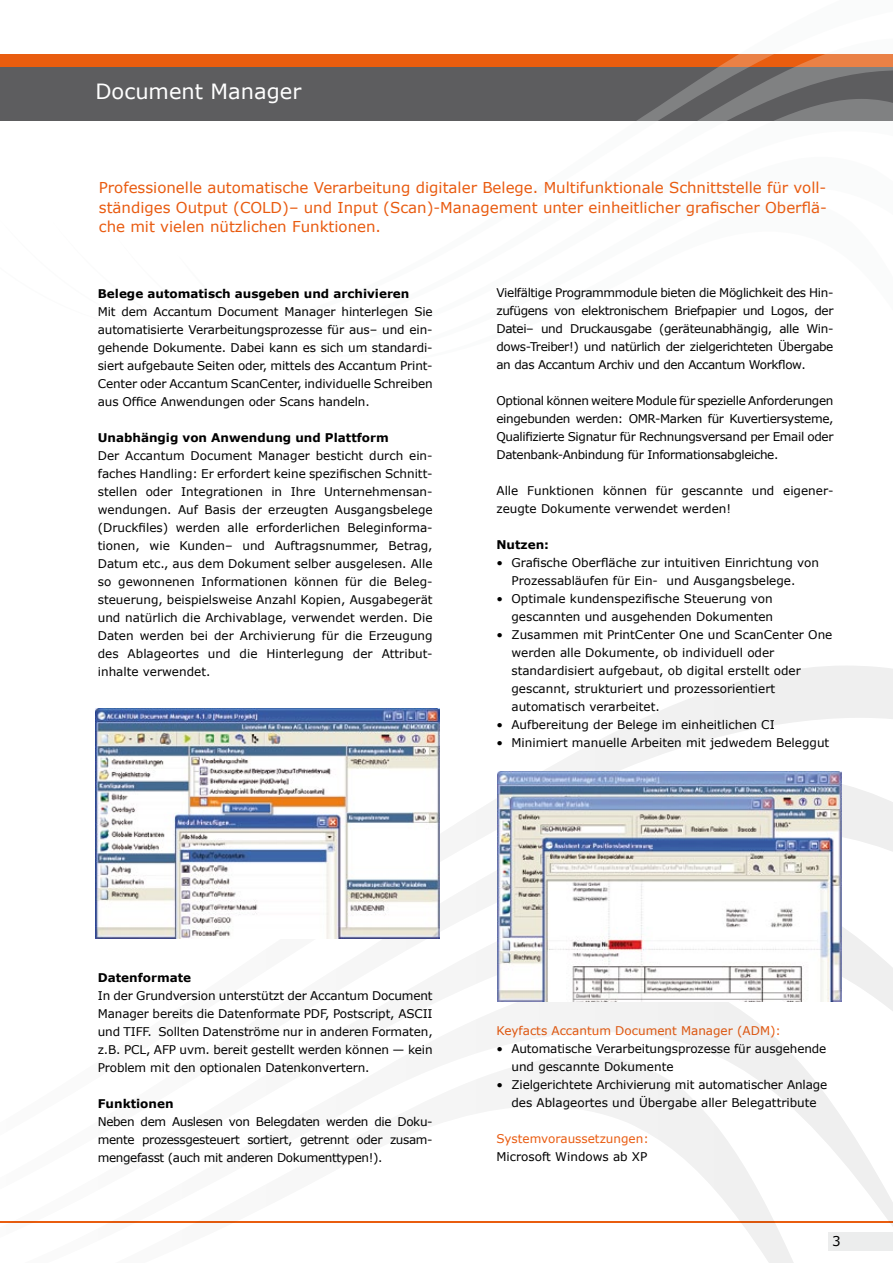
<style>
.page{position:relative;width:893px;height:1263px;background:#fff}
.page>*{position:absolute;margin:0;border:0;box-sizing:border-box;transform-origin:0 0}
.t1{font:21px "Verdana";color:#fff}
.t2{font:15px/19.5px "Verdana";color:#e95b10;text-align:justify}
.t3{font:13.5px "Verdana";color:#000}
.t4{font:12px/18px "Verdana";color:#000;text-align:justify}
.t5{font:700 12px "Verdana";color:#000}
.t6{font:12px "Verdana";color:#e95b10}
</style>
<div class="page">
<svg style="left:0;top:54px;width:893px;height:67px;background:#86604c"></svg>
<svg style="left:53px;top:99px;width:840px;height:22px;background:#626364"></svg>
<svg style="left:498px;top:666px;width:395px;height:106px"></svg>
<svg style="left:476px;top:784px;width:417px;height:95px"></svg>
<svg style="left:95px;top:879px;width:798px;height:99px"></svg>
<svg style="left:476px;top:978px;width:417px;height:273px"></svg>
<svg style="left:0;top:1055px;width:853px;height:208px"></svg>
<img style="left:95px;top:708px;width:345px;height:230px">
<img style="left:497px;top:772px;width:345px;height:229px">
<h1 class="t1" style="left:95px;top:78px;width:207px">Document Manager</h1>
<p class="t2" style="left:99px;top:177px;width:729px">Professionelle automatische Verarbeitung digitaler Belege. Multifunktionale Schnittstelle für voll&shy;ständiges Output (COLD)– und Input (Scan)-Management unter einheitlicher grafischer Oberflä&shy;che mit vielen nützlichen Funktionen.</p>
<p class="t5" style="left:98px;top:286px;width:313px">Belege automatisch ausgeben und archivieren</p>
<p class="t4" style="left:98px;top:302px;width:336px">Mit dem Accantum Document Manager hinterlegen Sie automatisierte Verarbeitungsprozesse für aus– und ein&shy;gehende Dokumente. Dabei kann es sich um standardi&shy;siert aufgebaute Seiten oder, mittels des Accantum Print-Center oder Accantum ScanCenter, individuelle Schreiben aus Office Anwendungen oder Scans handeln.</p>
<p class="t5" style="left:98px;top:430px;width:292px">Unabhängig von Anwendung und Plattform</p>
<p class="t4" style="left:98px;top:446px;width:336px">Der Accantum Document Manager besticht durch ein&shy;faches Handling: Er erfordert keine spezifischen Schnitt&shy;stellen oder Integrationen in Ihre Unternehmensan&shy;wendungen. Auf Basis der erzeugten Ausgangsbelege (Druckfiles) werden alle erforderlichen Beleginforma&shy;tionen, wie Kunden– und Auftragsnummer, Betrag, Datum etc., aus dem Dokument selber ausgelesen. Alle so gewonnenen Informationen können für die Beleg&shy;steuerung, beispielsweise Anzahl Kopien, Ausgabegerät und natürlich die Archivablage, verwendet werden. Die Daten werden bei der Archivierung für die Erzeugung des Ablageortes und die Hinterlegung der Attribut&shy;inhalte verwendet.</p>
<p class="t4" style="left:496px;top:283px;width:339px">Vielfältige Programmmodule bieten die Möglichkeit des Hin&shy;zufügens von elektronischem Briefpapier und Logos, der Datei– und Druckausgabe (geräteunabhängig, alle Win&shy;dows-Treiber!) und natürlich der zielgerichteten Übergabe an das Accantum Archiv und den Accantum Workflow.</p>
<p class="t4" style="left:496px;top:391px;width:339px">Optional können weitere Module für spezielle Anforderungen eingebunden werden: OMR-Marken für Kuvertiersysteme, Qualifizierte Signatur für Rechnungsversand per Email oder Datenbank-Anbindung für Informationsabgleiche.</p>
<p class="t4" style="left:496px;top:481px;width:338px">Alle Funktionen können für gescannte und eigener&shy;zeugte Dokumente verwendet werden!</p>
<p class="t5" style="left:496px;top:537px;width:54px">Nutzen:</p>
<p class="t4" style="left:511px;top:553px;width:309px;text-indent:-15px">• Grafische Oberfläche zur intuitiven Einrichtung von<br>Prozessabläufen für Ein- und Ausgangsbelege.</p>
<p class="t4" style="left:496px;top:589px;width:278px;text-align:right">• Optimale kundenspezifische Steuerung von gescannten und ausgehenden Dokumenten</p>
<p class="t4" style="left:511px;top:625px;width:322px;text-align:left;text-indent:-15px">• Zusammen mit PrintCenter One und ScanCenter One werden alle Dokumente, ob individuell oder standardisiert aufgebaut, ob digital erstellt oder gescannt, strukturiert und prozessorientiert automatisch verarbeitet.</p>
<p class="t4" style="left:496px;top:715px;width:280px">• Aufbereitung der Belege im einheitlichen CI</p>
<p class="t4" style="left:496px;top:733px;width:334px">• Minimiert manuelle Arbeiten mit jedwedem Beleggut</p>
<p class="t5" style="left:98px;top:970px;width:95px">Datenformate</p>
<p class="t4" style="left:98px;top:986px;width:336px">In der Grundversion unterstützt der Accantum Document Manager bereits die Datenformate PDF, Postscript, ASCII und TIFF. Sollten Datenströme nur in anderen Formaten, z.B. PCL, AFP uvm. bereit gestellt werden können — kein Problem mit den optionalen Datenkonvertern.</p>
<p class="t5" style="left:98px;top:1096px;width:77px">Funktionen</p>
<p class="t4" style="left:98px;top:1112px;width:336px">Neben dem Auslesen von Belegdaten werden die Doku&shy;mente prozessgesteuert sortiert, getrennt oder zusam&shy;mengefasst (auch mit anderen Dokumenttypen!).</p>
<p class="t6" style="left:496px;top:1023px;width:286px">Keyfacts Accantum Document Manager (ADM):</p>
<p class="t4" style="left:511px;top:1039px;width:316px;text-indent:-15px">• Automatische Verarbeitungsprozesse für ausgehende und gescannte Dokumente</p>
<p class="t4" style="left:496px;top:1075px;width:332px;text-align:center">• Zielgerichtete Archivierung mit automatischer Anlage des Ablageortes und Übergabe aller Belegattribute</p>
<p class="t6" style="left:496px;top:1131px;width:154px">Systemvoraussetzungen:</p>
<p class="t4" style="left:496px;top:1147px;width:152px">Microsoft Windows ab XP</p>
<p class="t3" style="left:832px;top:1232px;width:10px">3</p>
</div>
